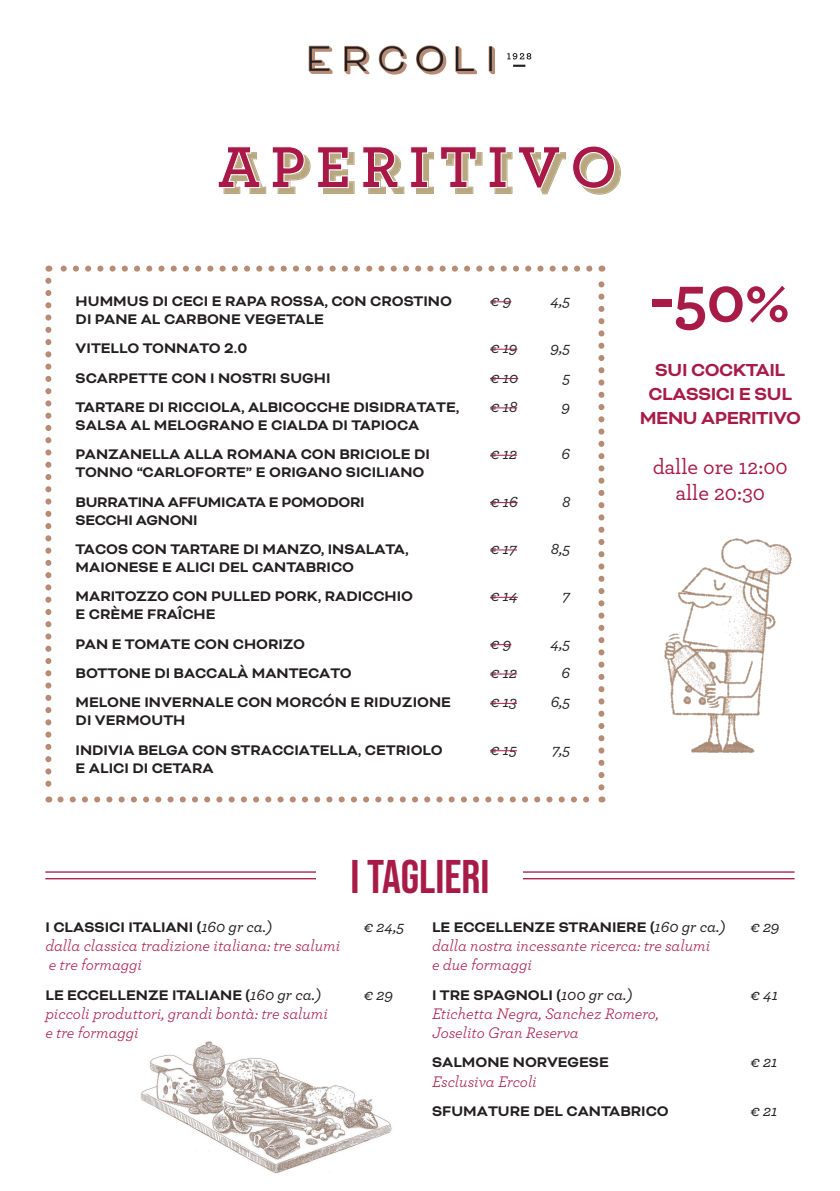
<style>
.page{position:relative;width:840px;height:1191px;background:#fff}
.page>*{position:absolute;margin:0;border:0;box-sizing:border-box;transform-origin:0 0}
.t1{font:700 66.6px "Archer Pro";color:#a81b47}
.t2{font:47px "Bebas Neue";color:#a81b47}
.t3{font:500 22px/26.4px "Archer Pro";color:#a81b47;text-align:center}
.t4{font:700 20px/24px "Bicyclette";letter-spacing:-.02em;color:#a81b47;text-align:center}
.Testo_base__aperitiv{font:700 16px "Bicyclette";color:#231f20}
.Ingredientini_Rossi{font:italic 16px/19.2px "Archer";color:#a81b47}
.taglieri{font:700 16px "Bicyclette";color:#231f20}
.Testo_base__aperitiv-2{font:italic 500 16px "Archer";color:#231f20}
.Testo_base__aperitiv-3{font:700 16px "Bicyclette";letter-spacing:-.02em;color:#231f20}
.taglieri-2{font:italic 500 16px "Archer";color:#231f20}
.s1{font-family:"Archer";font-weight:500;font-style:italic}
</style>
<div class="page">
<svg style="left:488px;top:46px;width:6px;height:28px"></svg>
<svg style="left:308px;top:46px;width:24px;height:28px"></svg>
<svg style="left:344px;top:46px;width:25px;height:28px"></svg>
<svg style="left:378px;top:46px;width:28px;height:29px"></svg>
<svg style="left:416px;top:45px;width:30px;height:30px"></svg>
<svg style="left:455px;top:46px;width:21px;height:28px"></svg>
<hr style="left:489px;top:47px;width:2px;height:24px;background:#231f20">
<svg style="left:507px;top:53px;width:24px;height:6px"></svg>
<svg style="left:513px;top:65px;width:12px;height:2px"></svg>
<img style="left:140px;top:1041px;width:252px;height:133px">
<hr style="left:45px;top:871px;width:749px;height:1px;background:#a81b47">
<hr style="left:45px;top:878px;width:749px;height:1px;background:#a81b47">
<div style="left:316px;top:839px;width:207px;height:65px;background:#fff"></div>
<img style="left:664px;top:538px;width:128px;height:216px">
<svg style="left:490px;top:301px;width:21px;height:1px"></svg>
<svg style="left:490px;top:349px;width:27px;height:1px"></svg>
<svg style="left:490px;top:378px;width:28px;height:1px"></svg>
<svg style="left:490px;top:407px;width:27px;height:1px"></svg>
<svg style="left:490px;top:455px;width:27px;height:1px"></svg>
<svg style="left:490px;top:502px;width:27px;height:1px"></svg>
<svg style="left:490px;top:549px;width:26px;height:1px"></svg>
<svg style="left:490px;top:597px;width:27px;height:1px"></svg>
<svg style="left:490px;top:644px;width:21px;height:1px"></svg>
<svg style="left:490px;top:673px;width:27px;height:1px"></svg>
<svg style="left:490px;top:703px;width:26px;height:1px"></svg>
<svg style="left:490px;top:750px;width:26px;height:1px"></svg>
<svg style="left:60px;top:796px;width:530px;height:6px"></svg>
<svg style="left:45px;top:281px;width:6px;height:521px"></svg>
<svg style="left:598px;top:266px;width:6px;height:521px"></svg>
<svg style="left:48px;top:266px;width:541px;height:6px"></svg>
<svg style="left:218px;top:146px;width:92px;height:48px"></svg>
<svg style="left:317px;top:146px;width:37px;height:48px"></svg>
<svg style="left:362px;top:146px;width:42px;height:48px"></svg>
<svg style="left:410px;top:146px;width:24px;height:48px"></svg>
<svg style="left:440px;top:146px;width:42px;height:48px"></svg>
<svg style="left:489px;top:146px;width:76px;height:48px"></svg>
<svg style="left:572px;top:146px;width:48px;height:49px"></svg>
<p class="Testo_base__aperitiv" style="left:76px;top:292px;width:377px">HUMMUS DI CECI E RAPA ROSSA, CON CROSTINO</p>
<p class="Testo_base__aperitiv-2" style="left:490px;top:289px;width:23px">€ 9</p>
<p class="Testo_base__aperitiv-2" style="left:550px;top:289px;width:21px">4,5</p>
<p class="Testo_base__aperitiv" style="left:76px;top:310px;width:250px">DI PANE AL CARBONE VEGETALE</p>
<p class="Testo_base__aperitiv" style="left:76px;top:339px;width:173px">VITELLO TONNATO 2.0</p>
<p class="Testo_base__aperitiv-2" style="left:490px;top:336px;width:29px">€ 19</p>
<p class="Testo_base__aperitiv-2" style="left:550px;top:336px;width:21px">9,5</p>
<p class="Testo_base__aperitiv" style="left:76px;top:368px;width:256px">SCARPETTE CON I NOSTRI SUGHI</p>
<p class="Testo_base__aperitiv-2" style="left:490px;top:365px;width:30px">€ 10</p>
<p class="Testo_base__aperitiv-2" style="left:562px;top:365px;width:9px">5</p>
<p class="Testo_base__aperitiv" style="left:76px;top:398px;width:385px">TARTARE DI RICCIOLA, ALBICOCCHE DISIDRATATE,</p>
<p class="Testo_base__aperitiv-2" style="left:490px;top:395px;width:29px">€ 18</p>
<p class="Testo_base__aperitiv-2" style="left:561px;top:395px;width:10px">9</p>
<p class="Testo_base__aperitiv" style="left:76px;top:416px;width:345px">SALSA AL MELOGRANO E CIALDA DI TAPIOCA</p>
<p class="Testo_base__aperitiv" style="left:76px;top:445px;width:355px">PANZANELLA ALLA ROMANA CON BRICIOLE DI</p>
<p class="Testo_base__aperitiv-2" style="left:490px;top:442px;width:28px">€ 12</p>
<p class="Testo_base__aperitiv-2" style="left:561px;top:442px;width:10px">6</p>
<p class="Testo_base__aperitiv" style="left:76px;top:463px;width:350px">TONNO “CARLOFORTE” E ORIGANO SICILIANO</p>
<p class="Testo_base__aperitiv-3" style="left:76px;top:492px;width:290px">BURRATINA AFFUMICATA E POMODORI</p>
<p class="Testo_base__aperitiv-2" style="left:490px;top:489px;width:29px">€ 16</p>
<p class="Testo_base__aperitiv-2" style="left:561px;top:489px;width:10px">8</p>
<p class="Testo_base__aperitiv-3" style="left:76px;top:510px;width:123px">SECCHI AGNONI</p>
<p class="Testo_base__aperitiv" style="left:76px;top:540px;width:334px">TACOS CON TARTARE DI MANZO, INSALATA,</p>
<p class="Testo_base__aperitiv-2" style="left:490px;top:537px;width:28px">€ 17</p>
<p class="Testo_base__aperitiv-2" style="left:550px;top:537px;width:21px">8,5</p>
<p class="Testo_base__aperitiv" style="left:76px;top:558px;width:280px">MAIONESE E ALICI DEL CANTABRICO</p>
<p class="Testo_base__aperitiv" style="left:76px;top:587px;width:339px">MARITOZZO CON PULLED PORK, RADICCHIO</p>
<p class="Testo_base__aperitiv-2" style="left:490px;top:584px;width:29px">€ 14</p>
<p class="Testo_base__aperitiv-2" style="left:562px;top:584px;width:9px">7</p>
<p class="Testo_base__aperitiv" style="left:76px;top:605px;width:141px">E CRÈME FRAÎCHE</p>
<p class="Testo_base__aperitiv" style="left:76px;top:634px;width:231px">PAN E TOMATE CON CHORIZO</p>
<p class="Testo_base__aperitiv-2" style="left:490px;top:631px;width:23px">€ 9</p>
<p class="Testo_base__aperitiv-2" style="left:550px;top:631px;width:21px">4,5</p>
<p class="Testo_base__aperitiv" style="left:76px;top:664px;width:277px">BOTTONE DI BACCALÀ MANTECATO</p>
<p class="Testo_base__aperitiv-2" style="left:490px;top:661px;width:28px">€ 12</p>
<p class="Testo_base__aperitiv-2" style="left:561px;top:661px;width:10px">6</p>
<p class="Testo_base__aperitiv" style="left:76px;top:693px;width:376px">MELONE INVERNALE CON MORCÓN E RIDUZIONE</p>
<p class="Testo_base__aperitiv-2" style="left:490px;top:690px;width:28px">€ 13</p>
<p class="Testo_base__aperitiv-2" style="left:550px;top:690px;width:21px">6,5</p>
<p class="Testo_base__aperitiv" style="left:76px;top:711px;width:111px">DI VERMOUTH</p>
<p class="Testo_base__aperitiv" style="left:76px;top:740px;width:368px">INDIVIA BELGA CON STRACCIATELLA, CETRIOLO</p>
<p class="Testo_base__aperitiv-2" style="left:490px;top:737px;width:28px">€ 15</p>
<p class="Testo_base__aperitiv-2" style="left:551px;top:737px;width:20px">7,5</p>
<p class="Testo_base__aperitiv" style="left:76px;top:758px;width:139px">E ALICI DI CETARA</p>
<p class="t2" style="left:350px;top:849px;width:140px">I TAGLIERI</p>
<p class="t1" style="left:649px;top:247px;width:142px">-50%</p>
<p class="t4" style="left:639px;top:358px;width:162px">SUI COCKTAIL<br>CLASSICI E SUL<br>MENU APERITIVO</p>
<p class="t3" style="left:652px;top:452px;width:136px">dalle ore 12:00 alle 20:30</p>
<p class="taglieri" style="left:45px;top:917px;width:228px">I CLASSICI ITALIANI (<span class="s1">160 gr ca.)</span></p>
<p class="taglieri-2" style="left:363px;top:914px;width:42px">€ 24,5</p>
<p class="Ingredientini_Rossi" style="left:45px;top:935px;width:296px">dalla classica tradizione italiana: tre salumi e tre formaggi</p>
<p class="taglieri" style="left:45px;top:985px;width:277px">LE ECCELLENZE ITALIANE (<span class="s1">160 gr ca.)</span></p>
<p class="taglieri-2" style="left:363px;top:982px;width:31px">€ 29</p>
<p class="Ingredientini_Rossi" style="left:45px;top:1003px;width:284px">piccoli produttori, grandi bontà: tre salumi e tre formaggi</p>
<p class="taglieri" style="left:432px;top:917px;width:295px">LE ECCELLENZE STRANIERE (<span class="s1">160 gr ca.)</span></p>
<p class="taglieri-2" style="left:750px;top:914px;width:31px">€ 29</p>
<p class="Ingredientini_Rossi" style="left:432px;top:935px;width:279px">dalla nostra incessante ricerca: tre salumi e due formaggi</p>
<p class="taglieri" style="left:432px;top:985px;width:202px">I TRE SPAGNOLI (<span class="s1">100 gr ca.)</span></p>
<p class="taglieri-2" style="left:750px;top:982px;width:29px">€ 41</p>
<p class="Ingredientini_Rossi" style="left:432px;top:1003px;width:228px">Etichetta Negra, Sanchez Romero,<br>Joselito Gran Reserva</p>
<p class="taglieri" style="left:432px;top:1053px;width:178px">SALMONE NORVEGESE</p>
<p class="taglieri-2" style="left:750px;top:1050px;width:28px">€ 21</p>
<p class="Ingredientini_Rossi" style="left:432px;top:1070px;width:106px">Esclusiva Ercoli</p>
<p class="taglieri" style="left:432px;top:1101px;width:238px">SFUMATURE DEL CANTABRICO</p>
<p class="taglieri-2" style="left:750px;top:1099px;width:28px">€ 21</p>
</div>
